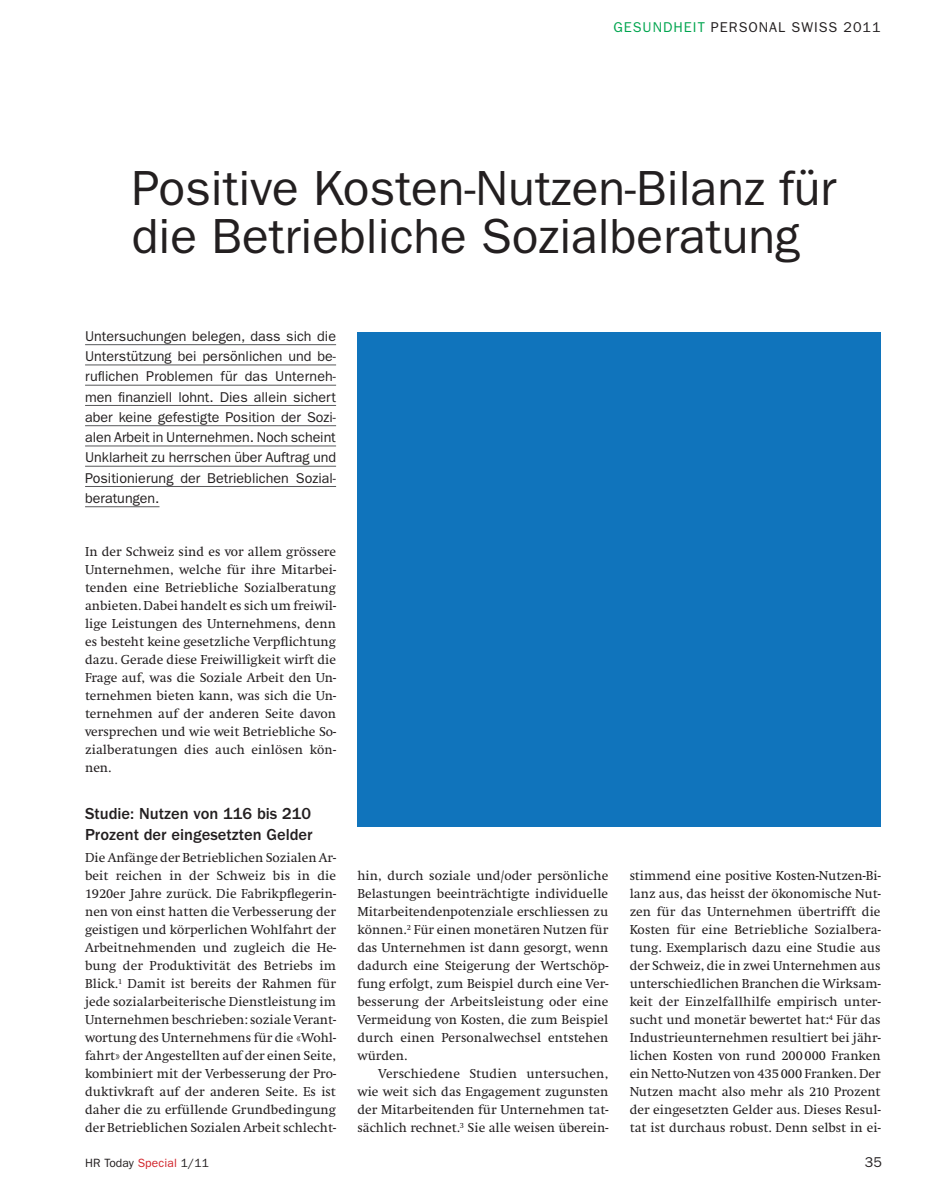
<style>
.page{position:relative;width:936px;height:1191px;background:#fff}
.page>*{position:absolute;margin:0;border:0;box-sizing:border-box;transform-origin:0 0}
._02_Titel_gross{font:49.5px/48px "Franklin Gothic LT";color:#231f20}
._09_ZWITI{font:500 16.5px/21px "Franklin Gothic LT";color:#231f20}
._04_Lead{font:14.25px/20.2px "Franklin Gothic LT";color:#231f20;text-align:justify}
._01_Rubriktitel{font:14.25px "Franklin Gothic LT";letter-spacing:.07em;color:#231f20}
._05_Lauftext{font:13.5px/18px "Swift EF";color:#231f20;text-align:justify}
._06_Lauftext_mit_E{font:13.5px/18px "Swift EF";color:#231f20;text-align:justify}
.t1{font:12px "Franklin Gothic LT";letter-spacing:.01em;color:#231f20}
.s1{color:#00a54f}
.s2{color:#d1232a}
</style>
<div class="page">
<hr style="left:85px;top:344px;width:251px;height:1px;background:#57585a">
<hr style="left:85px;top:364px;width:251px;height:1px;background:#57585a">
<hr style="left:85px;top:385px;width:251px;height:1px;background:#57585a">
<hr style="left:85px;top:405px;width:251px;height:1px;background:#57585a">
<hr style="left:85px;top:425px;width:251px;height:1px;background:#57585a">
<hr style="left:85px;top:445px;width:251px;height:1px;background:#57585a">
<hr style="left:85px;top:466px;width:251px;height:1px;background:#57585a">
<hr style="left:85px;top:486px;width:251px;height:1px;background:#57585a">
<hr style="left:85px;top:506px;width:74px;height:1px;background:#57585a">
<div style="left:357px;top:332px;width:523px;height:494px;background:#1074bc"></div>
<p class="_01_Rubriktitel" style="left:613px;top:19px;width:269px"><span class="s1">GESUNDHEIT</span> PERSONAL SWISS 2011</p>
<p class="_02_Titel_gross" style="left:132px;top:165px;width:706px">Positive Kosten-Nutzen-Bilanz für die Betriebliche Sozialberatung</p>
<p class="_04_Lead" style="left:85px;top:326px;width:252px">Untersuchungen belegen, dass sich die Unterstützung bei persönlichen und be&shy;ruflichen Problemen für das Unterneh&shy;men finanziell lohnt. Dies allein sichert aber keine gefestigte Position der Sozi&shy;alen Arbeit in Unternehmen. Noch scheint Unklarheit zu herrschen über Auftrag und Positionierung der Betrieblichen Sozial&shy;beratungen.</p>
<p class="_05_Lauftext" style="left:85px;top:543px;width:252px">In der Schweiz sind es vor allem grössere Unternehmen, welche für ihre Mitarbei&shy;tenden eine Betriebliche Sozialberatung anbieten. Dabei handelt es sich um freiwil&shy;lige Leistungen des Unternehmens, denn es besteht keine gesetzliche Verpflichtung dazu. Gerade diese Freiwilligkeit wirft die Frage auf, was die Soziale Arbeit den Un&shy;ternehmen bieten kann, was sich die Un&shy;ternehmen auf der anderen Seite davon versprechen und wie weit Betriebliche So&shy;zialberatungen dies auch einlösen kön&shy;nen.</p>
<p class="_09_ZWITI" style="left:85px;top:803px;width:229px">Studie: Nutzen von 116 bis 210<br>Prozent der eingesetzten Gelder</p>
<p class="_05_Lauftext" style="left:85px;top:849px;width:252px">Die Anfänge der Betrieblichen Sozialen Ar&shy;beit reichen in der Schweiz bis in die 1920er Jahre zurück. Die Fabrikpflegerin&shy;nen von einst hatten die Verbesserung der geistigen und körperlichen Wohlfahrt der Arbeitnehmenden und zugleich die He&shy;bung der Produktivität des Betriebs im Blick.<sup>1</sup> Damit ist bereits der Rahmen für jede sozialarbeiterische Dienstleistung im Unternehmen beschrieben: soziale Verant&shy;wortung des Unternehmens für die «Wohl&shy;fahrt» der Angestellten auf der einen Seite, kombiniert mit der Verbesserung der Pro&shy;duktivkraft auf der anderen Seite. Es ist daher die zu erfüllende Grundbedingung der Betrieblichen Sozialen Arbeit schlecht-</p>
<p class="_05_Lauftext" style="left:357px;top:867px;width:253px">hin, durch soziale und/oder persönliche Belastungen beeinträchtigte individuelle Mitarbeitendenpotenziale erschliessen zu können.<sup>2</sup> Für einen monetären Nutzen für das Unternehmen ist dann gesorgt, wenn dadurch eine Steigerung der Wertschöp&shy;fung erfolgt, zum Beispiel durch eine Ver&shy;besserung der Arbeitsleistung oder eine Vermeidung von Kosten, die zum Beispiel durch einen Personalwechsel entstehen würden.</p>
<p class="_06_Lauftext_mit_E" style="left:357px;top:1065px;width:252px;text-indent:21px">Verschiedene Studien untersuchen, wie weit sich das Engagement zugunsten der Mitarbeitenden für Unternehmen tat&shy;sächlich rechnet.<sup>3</sup> Sie alle weisen überein-</p>
<p class="_06_Lauftext_mit_E" style="left:629px;top:867px;width:252px">stimmend eine positive Kosten-Nutzen-Bi&shy;lanz aus, das heisst der ökonomische Nut&shy;zen für das Unternehmen übertrifft die Kosten für eine Betriebliche Sozialbera&shy;tung. Exemplarisch dazu eine Studie aus der Schweiz, die in zwei Unternehmen aus unterschiedlichen Branchen die Wirksam&shy;keit der Einzelfallhilfe empirisch unter&shy;sucht und monetär bewertet hat:<sup>4</sup> Für das Industrieunternehmen resultiert bei jähr&shy;lichen Kosten von rund 200000 Franken ein Netto-Nutzen von 435000 Franken. Der Nutzen macht also mehr als 210 Prozent der eingesetzten Gelder aus. Dieses Resul&shy;tat ist durchaus robust. Denn selbst in ei-</p>
<p class="t1" style="left:85px;top:1155px;width:125px">HR Today <span class="s2">Special</span> 1/11</p>
<p class="_04_Lead" style="left:864px;top:1151px;width:19px">35</p>
</div>
